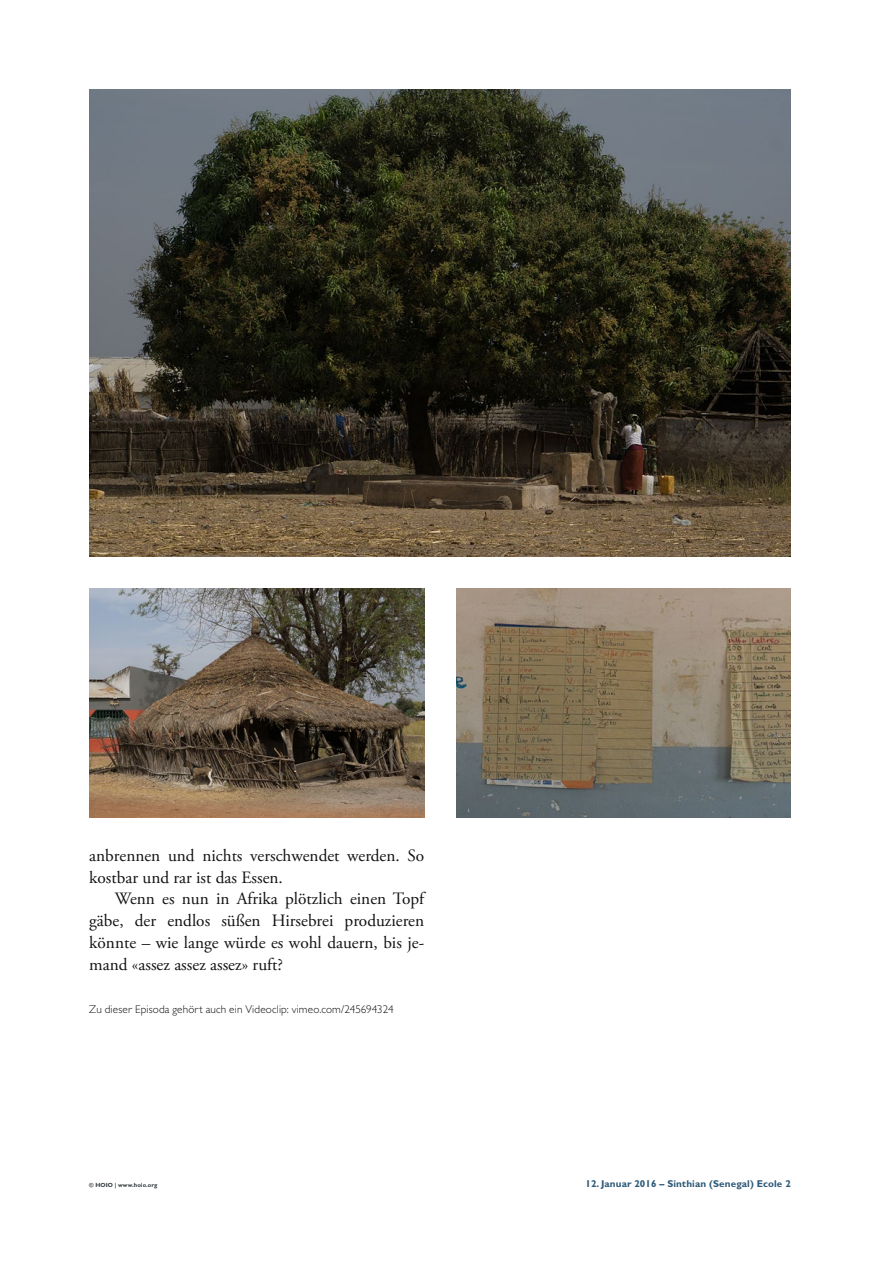
<style>
.page{position:relative;width:893px;height:1263px;background:#fff}
.page>*{position:absolute;margin:0;border:0;box-sizing:border-box;transform-origin:0 0}
.t1{font:17.25px/21.8px "Adobe Garamond Pro";color:#121212}
.t2{font:300 11.25px "Gill Sans MT Pro";letter-spacing:.015em;color:#121212}
.t3{font:700 9.9px "Gill Sans MT Pro";letter-spacing:.01em;color:#2e5978}
.t4{font:700 6px "Gill Sans MT Pro";letter-spacing:.01em;color:#313b3d}
</style>
<div class="page">
<img style="left:89px;top:89px;width:702px;height:468px">
<img style="left:89px;top:589px;width:335px;height:228px">
<img style="left:456px;top:589px;width:335px;height:228px">
<p class="t1" style="left:89px;top:845px;width:336px">anbrennen und nichts verschwendet werden. So kostbar und rar ist das Essen.</p>
<p class="t1" style="left:89px;top:889px;width:336px;text-align:justify;text-indent:26px">Wenn es nun in Afrika plötzlich einen Topf gäbe, der endlos süßen Hirsebrei produzieren könnte – wie lange würde es wohl dauern, bis je&shy;mand «assez assez assez» ruft?</p>
<p class="t2" style="left:89px;top:1002px;width:306px">Zu dieser Episoda gehört auch ein Videoclip: vimeo.com/245694324</p>
<p class="t4" style="left:89px;top:1181px;width:70px">© HOIO | www.hoio.org</p>
<p class="t3" style="left:585px;top:1177px;width:207px">12. Januar 2016 – Sinthian (Senegal) Ecole 2</p>
</div>
